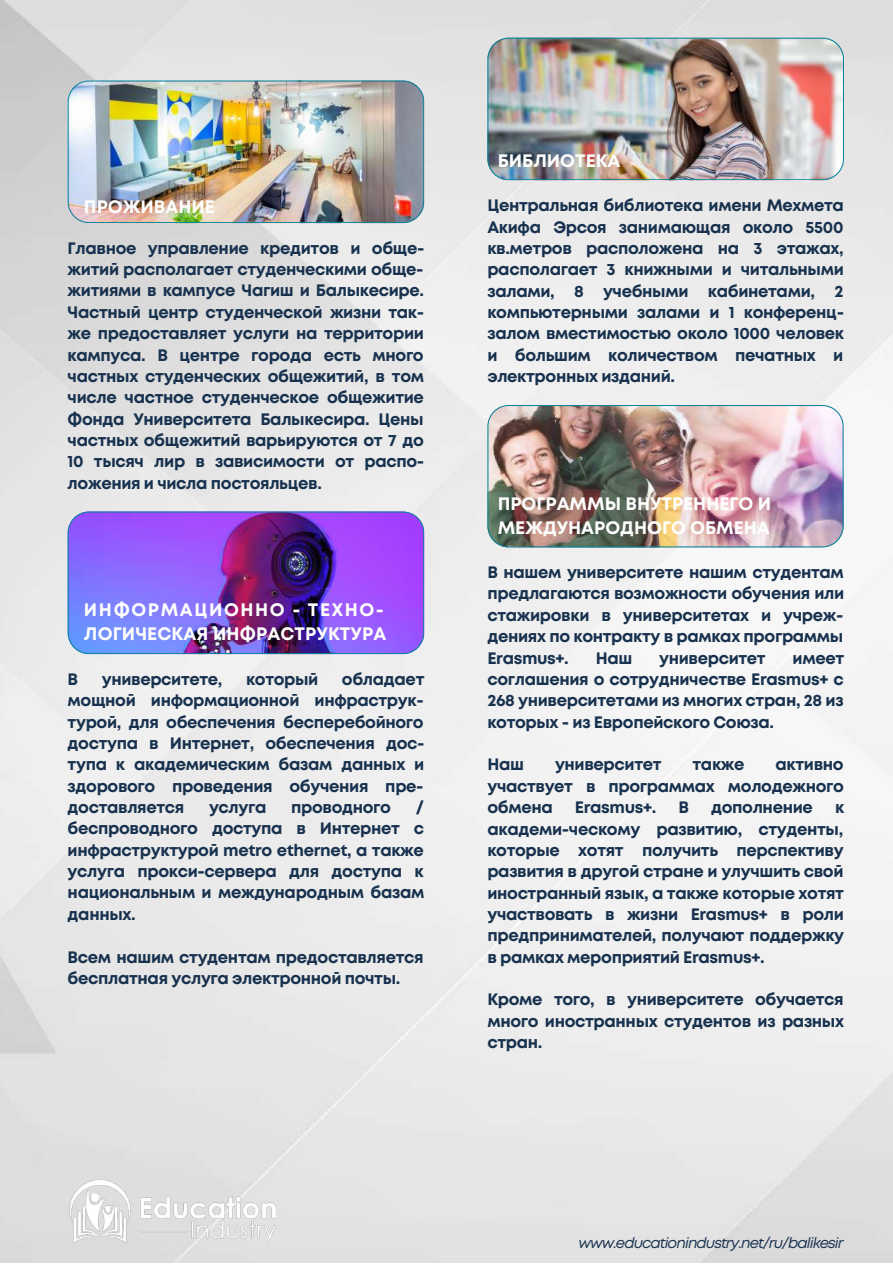
<style>
.page{position:relative;width:893px;height:1264px;background:#fff}
.page>*{position:absolute;margin:0;border:0;box-sizing:border-box;transform-origin:0 0}
.t1{font:700 18px/24.8px "Mont";color:#fff}
.t2{font:700 16.5px/21.3px "Mont";letter-spacing:-.02em;color:#17314e;text-align:justify}
.t3{font:italic 14.85px "Mont";letter-spacing:-.06em;color:#17314e}
</style>
<div class="page">
<img style="left:0;top:0;width:892px;height:1262px">
<img style="left:68px;top:80px;width:356px;height:143px">
<img style="left:487px;top:38px;width:357px;height:142px">
<img style="left:68px;top:511px;width:356px;height:143px">
<img style="left:487px;top:405px;width:356px;height:142px">
<img style="left:68px;top:1179px;width:211px;height:65px">
<p class="t1" style="left:84px;top:195px;width:132px">ПРОЖИВАНИЕ</p>
<p class="t2" style="left:68px;top:238px;width:358px">Главное управление кредитов и обще&shy;житий располагает студенческими обще&shy;житиями в кампусе Чагиш и Балыкесире.<br>Частный центр студенческой жизни так&shy;же предоставляет услуги на территории кампуса. В центре города есть много частных студенческих общежитий, в том числе частное студенческое общежитие Фонда Университета Балыкесира. Цены частных общежитий варьируются от 7 до 10 тысяч лир в зависимости от распо&shy;ложения и числа постояльцев.</p>
<p class="t1" style="left:84px;top:598px;width:304px">ИНФОРМАЦИОННО - ТЕХНО-<br>ЛОГИЧЕСКАЯ ИНФРАСТРУКТУРА</p>
<p class="t2" style="left:68px;top:669px;width:358px;text-indent:274px">обладает мощной информационной инфраструк&shy;турой, для обеспечения бесперебойного доступа в Интернет, обеспечения дос&shy;тупа к академическим базам данных и здорового проведения обучения пре&shy;доставляется</p>
<p class="t2" style="left:68px;top:669px;width:12px">В</p>
<p class="t2" style="left:102px;top:669px;width:122px">университете,</p>
<p class="t2" style="left:246px;top:669px;width:74px">который</p>
<p class="t2" style="left:68px;top:797px;width:358px;text-indent:348px">/ беспроводного доступа в Интернет с инфраструктурой metro ethernet, а также услуга прокси-сервера для доступа к национальным и международным базам данных.</p>
<p class="t2" style="left:68px;top:947px;width:357px">Всем нашим студентам предоставляется бесплатная услуга электронной почты.</p>
<p class="t2" style="left:209px;top:797px;width:59px">услуга</p>
<p class="t2" style="left:291px;top:797px;width:101px">проводного</p>
<p class="t1" style="left:497px;top:149px;width:124px">БИБЛИОТЕКА</p>
<p class="t2" style="left:487px;top:196px;width:358px">Центральная библиотека имени Мехмета Акифа Эрсоя занимающая около 5500 кв.метров расположена на 3 этажах, располагает 3 книжными и читальными залами, 8 учебными кабинетами, 2 компьютерными залами и 1 конференц&shy;залом вместимостью около 1000 человек и большим количеством печатных и электронных изданий.</p>
<p class="t1" style="left:497px;top:492px;width:275px">ПРОГРАММЫ ВНУТРЕННЕГО И<br>МЕЖДУНАРОДНОГО ОБМЕНА</p>
<p class="t2" style="left:487px;top:563px;width:358px">В нашем университете нашим студентам предлагаются возможности обучения или стажировки в университетах и учреж&shy;дениях по контракту в рамках программы Erasmus+.</p>
<p class="t2" style="left:595px;top:648px;width:38px">Наш</p>
<p class="t2" style="left:659px;top:648px;width:108px">университет</p>
<p class="t2" style="left:487px;top:648px;width:358px;text-indent:305px">имеет соглашения о сотрудничестве Erasmus+ с 268 университетами из многих стран, 28 из которых - из Европейского Союза.</p>
<p class="t2" style="left:487px;top:755px;width:38px">Наш</p>
<p class="t2" style="left:555px;top:755px;width:108px">университет</p>
<p class="t2" style="left:692px;top:755px;width:54px">также</p>
<p class="t2" style="left:487px;top:755px;width:358px;text-indent:288px">активно участвует в программах молодежного обмена</p>
<p class="t2" style="left:575px;top:798px;width:83px">Erasmus+.</p>
<p class="t2" style="left:678px;top:798px;width:12px">В</p>
<p class="t2" style="left:711px;top:798px;width:103px">дополнение</p>
<p class="t2" style="left:487px;top:798px;width:358px;text-indent:347px">к академи-ческому развитию, студенты, которые хотят получить перспективу развития в другой стране и улучшить свой иностранный язык, а также которые хотят участвовать в жизни Erasmus+ в роли предпринимателей, получают поддержку в рамках мероприятий Erasmus+.</p>
<p class="t2" style="left:487px;top:990px;width:358px">Кроме того, в университете обучается много иностранных студентов из разных стран.</p>
<p class="t3" style="left:578px;top:1236px;width:266px">www.educationindustry.net/ru/balikesir</p>
</div>
